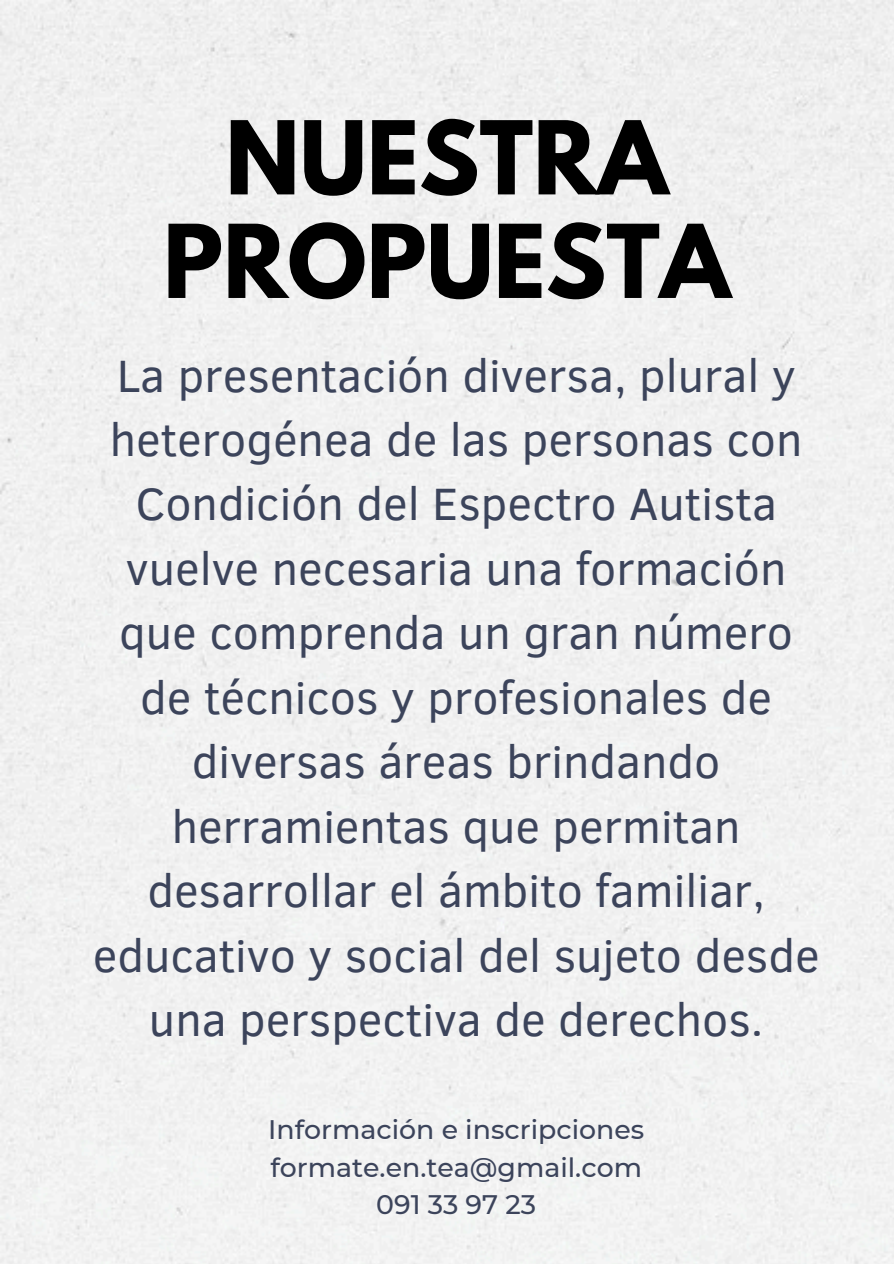
<style>
.page{position:relative;width:894px;height:1264px;background:#fff}
.page>*{position:absolute;margin:0;border:0;box-sizing:border-box;transform-origin:0 0}
.t1{font:700 90px/103.5px "League Spartan";color:#000;text-align:center}
.t2{font:46.5px/64.3px "Clear Sans";color:#3c445b;text-align:center}
.t3{font:500 26.7px/37.2px "Montserrat";color:#3c445b}
</style>
<div class="page">
<h1 class="t1" style="left:163px;top:118px;width:568px">NUESTRA<br>PROPUESTA</h1>
<h2 class="t2" style="left:93px;top:341px;width:728px">La presentación diversa, plural y heterogénea de las personas con<br>Condición del Espectro Autista vuelve necesaria una formación que comprenda un gran número de técnicos y profesionales de diversas áreas brindando herramientas que permitan desarrollar el ámbito familiar, educativo y social del sujeto desde una perspectiva de derechos.</h2>
<p class="t3" style="left:268px;top:1111px;width:377px">Información e inscripciones formate.en.tea@gmail.com</p>
<p class="t3" style="left:376px;top:1185px;width:161px">091 33 97 23</p>
</div>
